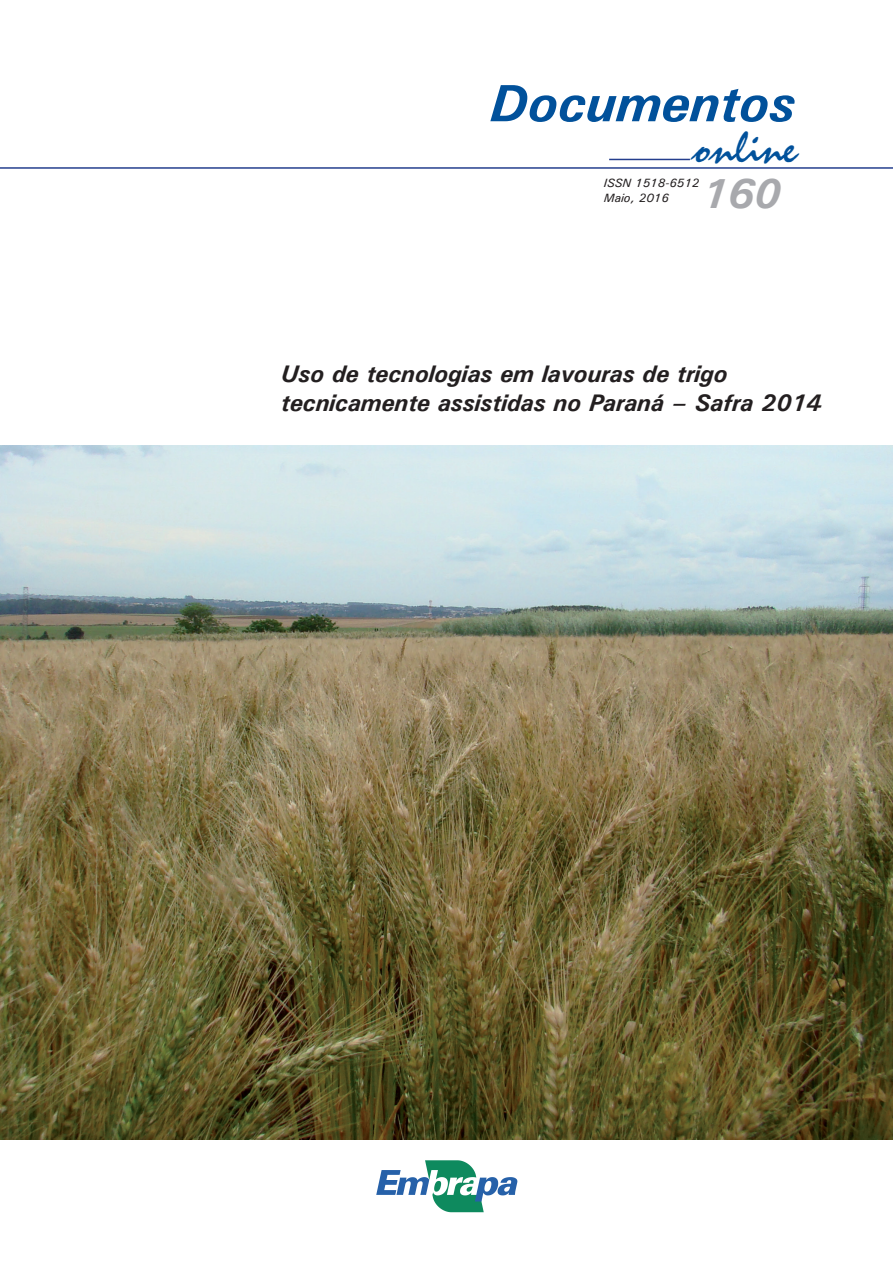
<style>
.page{position:relative;width:893px;height:1263px;background:#fff}
.page>*{position:absolute;margin:0;border:0;box-sizing:border-box;transform-origin:0 0}
.t1{font:italic 700 52.5px "Univers";color:#01519b}
.t2{font:45px "Staccato 222 BT";color:#01519b}
.t3{font:italic 700 42px "Univers";color:#a8a9ad}
.t4{font:italic 700 24px/28.8px "Univers";color:#231f20}
.t5{font:italic 500 12px/14.4px "Univers";color:#231f20}
</style>
<div class="page">
<hr style="left:0;top:167px;width:893px;height:2px;background:#253f8e">
<svg style="left:376px;top:1160px;width:141px;height:52px"></svg>
<hr style="left:609px;top:159px;width:81px;height:1px;background:#253f8e">
<img style="left:0;top:446px;width:893px;height:693px">
<h1 class="t1" style="left:490px;top:70px;width:307px">Documentos</h1>
<h2 class="t2" style="left:695px;top:123px;width:103px">online</h2>
<p class="t5" style="left:604px;top:176px;width:97px">ISSN 1518-6512<br>Maio, 2016</p>
<h3 class="t3" style="left:702px;top:167px;width:81px">160</h3>
<p class="t4" style="left:281px;top:359px;width:542px">Uso de tecnologias em lavouras de trigo tecnicamente assistidas no Paraná – Safra 2014</p>
</div>
